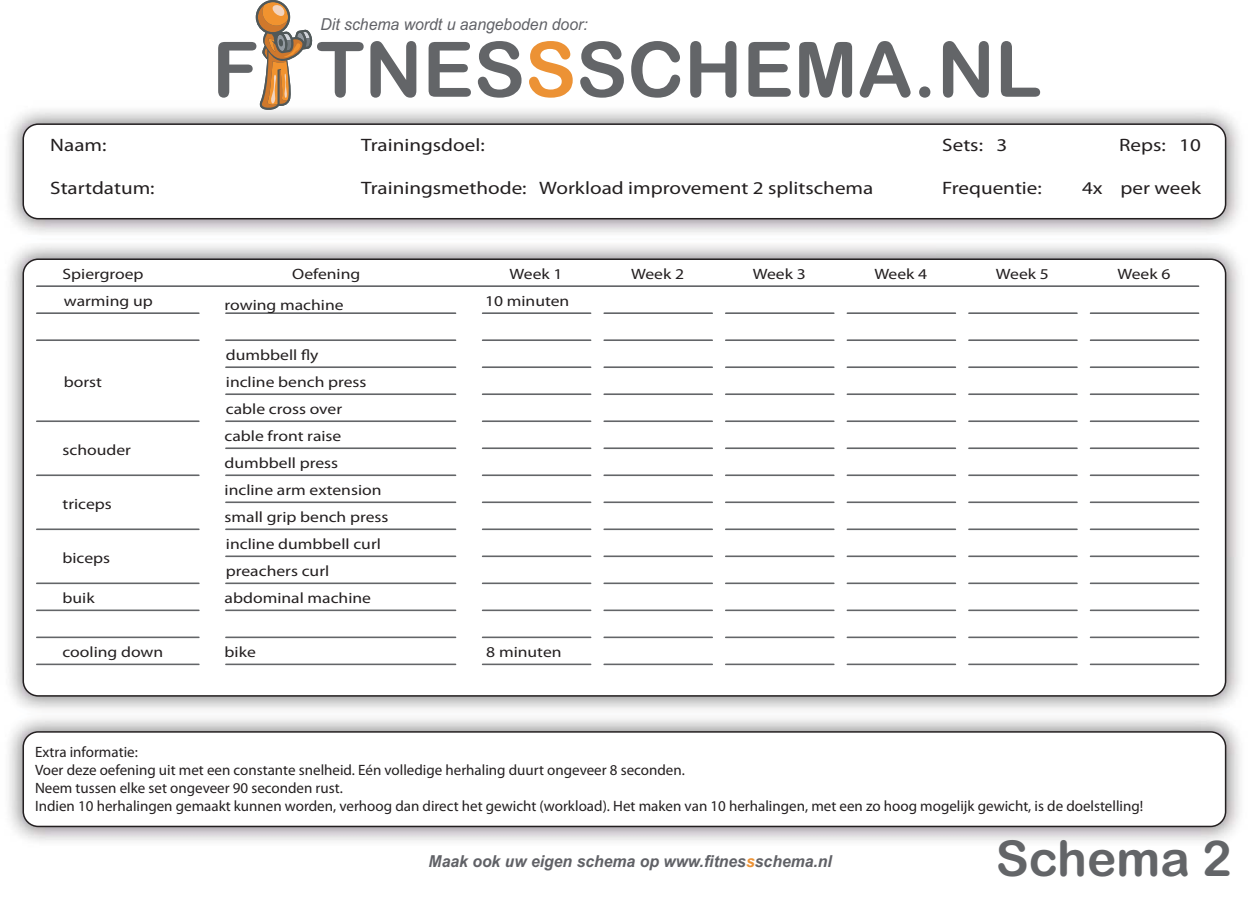
<style>
.page{position:relative;width:1249px;height:921px;background:#fff}
.page>*{position:absolute;margin:0;border:0;box-sizing:border-box;transform-origin:0 0}
.t1{font:76.5px "Arial Rounded MT Bold";color:#636568}
.t2{font:49.5px "Arial Rounded MT Bold";color:#636568}
.t3{font:18px "Myriad Pro";color:#231f20;scale:1.17 1}
.t4{font:italic 700 16.5px "Arial";color:#606166;scale:.96 1}
.t5{font:italic 16.5px "Arial";color:#606166;scale:.96 1}
.t6{font:15px/18px "Myriad Pro";color:#231f20}
.t7{font:15px/27px "Myriad Pro";color:#231f20;scale:1.17 1}
.s1{color:#ec9235}
</style>
<div class="page">
<img style="left:9px;top:110px;width:1231px;height:124px">
<div style="left:23px;top:124px;width:1202px;height:95px;background:#fff;border-radius:15px"></div>
<div style="left:22px;top:123px;width:1204px;height:96px;border:2px solid #231f20;border-radius:15px"></div>
<img style="left:8px;top:245px;width:1232px;height:463px">
<div style="left:23px;top:259px;width:1202px;height:437px;background:#fff;border-radius:15px"></div>
<img style="left:9px;top:719px;width:1231px;height:123px">
<div style="left:23px;top:732px;width:1202px;height:94px;background:#fff;border-radius:15px"></div>
<div style="left:22px;top:731px;width:1204px;height:96px;border:2px solid #231f20;border-radius:15px"></div>
<svg style="left:225px;top:312px;width:231px;height:2px"></svg>
<svg style="left:225px;top:339px;width:231px;height:2px"></svg>
<svg style="left:225px;top:366px;width:231px;height:2px"></svg>
<svg style="left:225px;top:393px;width:231px;height:2px"></svg>
<svg style="left:225px;top:420px;width:231px;height:2px"></svg>
<svg style="left:225px;top:447px;width:231px;height:2px"></svg>
<svg style="left:225px;top:474px;width:231px;height:2px"></svg>
<svg style="left:225px;top:501px;width:231px;height:2px"></svg>
<svg style="left:225px;top:528px;width:231px;height:2px"></svg>
<svg style="left:225px;top:555px;width:231px;height:2px"></svg>
<svg style="left:225px;top:582px;width:231px;height:2px"></svg>
<svg style="left:225px;top:609px;width:231px;height:2px"></svg>
<svg style="left:225px;top:636px;width:231px;height:2px"></svg>
<svg style="left:225px;top:663px;width:231px;height:2px"></svg>
<svg style="left:36px;top:474px;width:164px;height:2px"></svg>
<svg style="left:36px;top:582px;width:164px;height:2px"></svg>
<svg style="left:482px;top:312px;width:109px;height:2px"></svg>
<svg style="left:482px;top:339px;width:109px;height:2px"></svg>
<svg style="left:481px;top:366px;width:110px;height:2px"></svg>
<svg style="left:481px;top:393px;width:110px;height:2px"></svg>
<svg style="left:481px;top:420px;width:110px;height:2px"></svg>
<svg style="left:481px;top:447px;width:110px;height:2px"></svg>
<svg style="left:481px;top:474px;width:110px;height:2px"></svg>
<svg style="left:481px;top:501px;width:110px;height:2px"></svg>
<svg style="left:481px;top:528px;width:110px;height:2px"></svg>
<svg style="left:481px;top:555px;width:110px;height:2px"></svg>
<svg style="left:481px;top:582px;width:110px;height:2px"></svg>
<svg style="left:481px;top:609px;width:110px;height:2px"></svg>
<svg style="left:481px;top:636px;width:110px;height:2px"></svg>
<svg style="left:481px;top:663px;width:110px;height:2px"></svg>
<svg style="left:603px;top:312px;width:110px;height:2px"></svg>
<svg style="left:603px;top:339px;width:110px;height:2px"></svg>
<svg style="left:603px;top:366px;width:110px;height:2px"></svg>
<svg style="left:603px;top:393px;width:110px;height:2px"></svg>
<svg style="left:603px;top:420px;width:110px;height:2px"></svg>
<svg style="left:603px;top:447px;width:110px;height:2px"></svg>
<svg style="left:603px;top:474px;width:110px;height:2px"></svg>
<svg style="left:603px;top:501px;width:110px;height:2px"></svg>
<svg style="left:603px;top:528px;width:110px;height:2px"></svg>
<svg style="left:603px;top:555px;width:110px;height:2px"></svg>
<svg style="left:603px;top:582px;width:110px;height:2px"></svg>
<svg style="left:603px;top:609px;width:110px;height:2px"></svg>
<svg style="left:603px;top:636px;width:110px;height:2px"></svg>
<svg style="left:603px;top:663px;width:110px;height:2px"></svg>
<svg style="left:725px;top:312px;width:109px;height:2px"></svg>
<svg style="left:725px;top:339px;width:109px;height:2px"></svg>
<svg style="left:725px;top:366px;width:109px;height:2px"></svg>
<svg style="left:725px;top:393px;width:109px;height:2px"></svg>
<svg style="left:725px;top:420px;width:109px;height:2px"></svg>
<svg style="left:725px;top:447px;width:109px;height:2px"></svg>
<svg style="left:725px;top:474px;width:109px;height:2px"></svg>
<svg style="left:725px;top:501px;width:109px;height:2px"></svg>
<svg style="left:725px;top:528px;width:109px;height:2px"></svg>
<svg style="left:725px;top:555px;width:109px;height:2px"></svg>
<svg style="left:725px;top:582px;width:109px;height:2px"></svg>
<svg style="left:725px;top:609px;width:109px;height:2px"></svg>
<svg style="left:725px;top:636px;width:109px;height:2px"></svg>
<svg style="left:725px;top:663px;width:109px;height:2px"></svg>
<svg style="left:1089px;top:312px;width:110px;height:2px"></svg>
<svg style="left:1089px;top:339px;width:110px;height:2px"></svg>
<svg style="left:1089px;top:366px;width:110px;height:2px"></svg>
<svg style="left:1089px;top:393px;width:110px;height:2px"></svg>
<svg style="left:1089px;top:420px;width:110px;height:2px"></svg>
<svg style="left:1089px;top:447px;width:110px;height:2px"></svg>
<svg style="left:1089px;top:474px;width:110px;height:2px"></svg>
<svg style="left:1089px;top:501px;width:110px;height:2px"></svg>
<svg style="left:1089px;top:528px;width:110px;height:2px"></svg>
<svg style="left:1089px;top:555px;width:110px;height:2px"></svg>
<svg style="left:1089px;top:582px;width:110px;height:2px"></svg>
<svg style="left:1089px;top:609px;width:110px;height:2px"></svg>
<svg style="left:1089px;top:636px;width:110px;height:2px"></svg>
<svg style="left:1089px;top:663px;width:110px;height:2px"></svg>
<svg style="left:968px;top:312px;width:109px;height:2px"></svg>
<svg style="left:968px;top:339px;width:109px;height:2px"></svg>
<svg style="left:968px;top:366px;width:109px;height:2px"></svg>
<svg style="left:968px;top:393px;width:109px;height:2px"></svg>
<svg style="left:968px;top:420px;width:109px;height:2px"></svg>
<svg style="left:968px;top:447px;width:109px;height:2px"></svg>
<svg style="left:968px;top:474px;width:109px;height:2px"></svg>
<svg style="left:968px;top:501px;width:109px;height:2px"></svg>
<svg style="left:968px;top:528px;width:109px;height:2px"></svg>
<svg style="left:968px;top:555px;width:109px;height:2px"></svg>
<svg style="left:968px;top:582px;width:109px;height:2px"></svg>
<svg style="left:968px;top:609px;width:109px;height:2px"></svg>
<svg style="left:968px;top:636px;width:109px;height:2px"></svg>
<svg style="left:968px;top:663px;width:109px;height:2px"></svg>
<svg style="left:846px;top:312px;width:110px;height:2px"></svg>
<svg style="left:846px;top:339px;width:110px;height:2px"></svg>
<svg style="left:846px;top:366px;width:110px;height:2px"></svg>
<svg style="left:846px;top:393px;width:110px;height:2px"></svg>
<svg style="left:846px;top:420px;width:110px;height:2px"></svg>
<svg style="left:846px;top:447px;width:110px;height:2px"></svg>
<svg style="left:846px;top:474px;width:110px;height:2px"></svg>
<svg style="left:846px;top:501px;width:110px;height:2px"></svg>
<svg style="left:846px;top:528px;width:110px;height:2px"></svg>
<svg style="left:846px;top:555px;width:110px;height:2px"></svg>
<svg style="left:846px;top:582px;width:110px;height:2px"></svg>
<svg style="left:846px;top:609px;width:110px;height:2px"></svg>
<svg style="left:846px;top:636px;width:110px;height:2px"></svg>
<svg style="left:846px;top:663px;width:110px;height:2px"></svg>
<svg style="left:36px;top:285px;width:1163px;height:2px;background:#7e8082"></svg>
<svg style="left:256px;top:0;width:57px;height:110px"></svg>
<svg style="left:36px;top:339px;width:164px;height:2px"></svg>
<svg style="left:36px;top:420px;width:164px;height:2px"></svg>
<svg style="left:36px;top:609px;width:164px;height:2px"></svg>
<svg style="left:36px;top:636px;width:164px;height:2px"></svg>
<svg style="left:36px;top:312px;width:164px;height:2px"></svg>
<svg style="left:36px;top:663px;width:164px;height:2px"></svg>
<svg style="left:36px;top:528px;width:164px;height:2px"></svg>
<p class="t5" style="left:320px;top:18px;width:280px">Dit schema wordt u aangeboden door:</p>
<p class="t3" style="left:50px;top:138px;width:50px">Naam:</p>
<p class="t3" style="left:50px;top:181px;width:91px">Startdatum:</p>
<p class="t1" style="left:212px;top:26px;width:830px">F TNES<span class="s1">S</span>SCHEMA.NL</p>
<p class="t3" style="left:361px;top:138px;width:107px">Trainingsdoel:</p>
<p class="t3" style="left:361px;top:181px;width:439px">Trainingsmethode: Workload improvement 2 splitschema</p>
<p class="t3" style="left:942px;top:138px;width:57px">Sets: 3</p>
<p class="t3" style="left:1118px;top:138px;width:71px">Reps: 10</p>
<p class="t3" style="left:942px;top:181px;width:87px">Frequentie:</p>
<p class="t3" style="left:1081px;top:181px;width:103px">4x per week</p>
<p class="t7" style="left:62px;top:262px;width:71px">Spiergroep</p>
<p class="t7" style="left:292px;top:262px;width:60px">Oefening</p>
<p class="t7" style="left:509px;top:262px;width:47px">Week 1</p>
<p class="t7" style="left:631px;top:262px;width:47px">Week 2</p>
<p class="t7" style="left:752px;top:262px;width:47px">Week 3</p>
<p class="t7" style="left:874px;top:262px;width:47px">Week 4</p>
<p class="t7" style="left:995px;top:262px;width:47px">Week 5</p>
<p class="t7" style="left:1117px;top:262px;width:47px">Week 6</p>
<p class="t7" style="left:64px;top:289px;width:77px">warming up</p>
<p class="t7" style="left:224px;top:293px;width:103px">rowing machine</p>
<p class="t7" style="left:485px;top:289px;width:74px">10 minuten</p>
<p class="t7" style="left:226px;top:343px;width:81px">dumbbell fly</p>
<p class="t7" style="left:64px;top:370px;width:34px">borst</p>
<p class="t7" style="left:62px;top:438px;width:60px">schouder</p>
<p class="t7" style="left:62px;top:492px;width:44px">triceps</p>
<p class="t7" style="left:62px;top:546px;width:42px">biceps</p>
<p class="t7" style="left:62px;top:586px;width:29px">buik</p>
<p class="t7" style="left:62px;top:640px;width:88px">cooling down</p>
<p class="t7" style="left:226px;top:370px;width:122px">incline bench press</p>
<p class="t7" style="left:224px;top:397px;width:141px">cable cross over<br>cable front raise dumbbell press incline arm extension small grip bench press incline dumbbell curl preachers curl abdominal machine</p>
<p class="t7" style="left:224px;top:640px;width:28px">bike</p>
<p class="t7" style="left:486px;top:640px;width:66px">8 minuten</p>
<p class="t6" style="left:35px;top:745px;width:1109px">Extra informatie:<br>Voer deze oefening uit met een constante snelheid. Eén volledige herhaling duurt ongeveer 8 seconden.<br>Neem tussen elke set ongeveer 90 seconden rust.<br>Indien 10 herhalingen gemaakt kunnen worden, verhoog dan direct het gewicht (workload). Het maken van 10 herhalingen, met een zo hoog mogelijk gewicht, is de doelstelling!</p>
<p class="t4" style="left:428px;top:851px;width:421px">Maak ook uw eigen schema op www.fitnes<span class="s1">s</span>schema.nl</p>
<p class="t2" style="left:995px;top:830px;width:237px">Schema 2</p>
</div>
